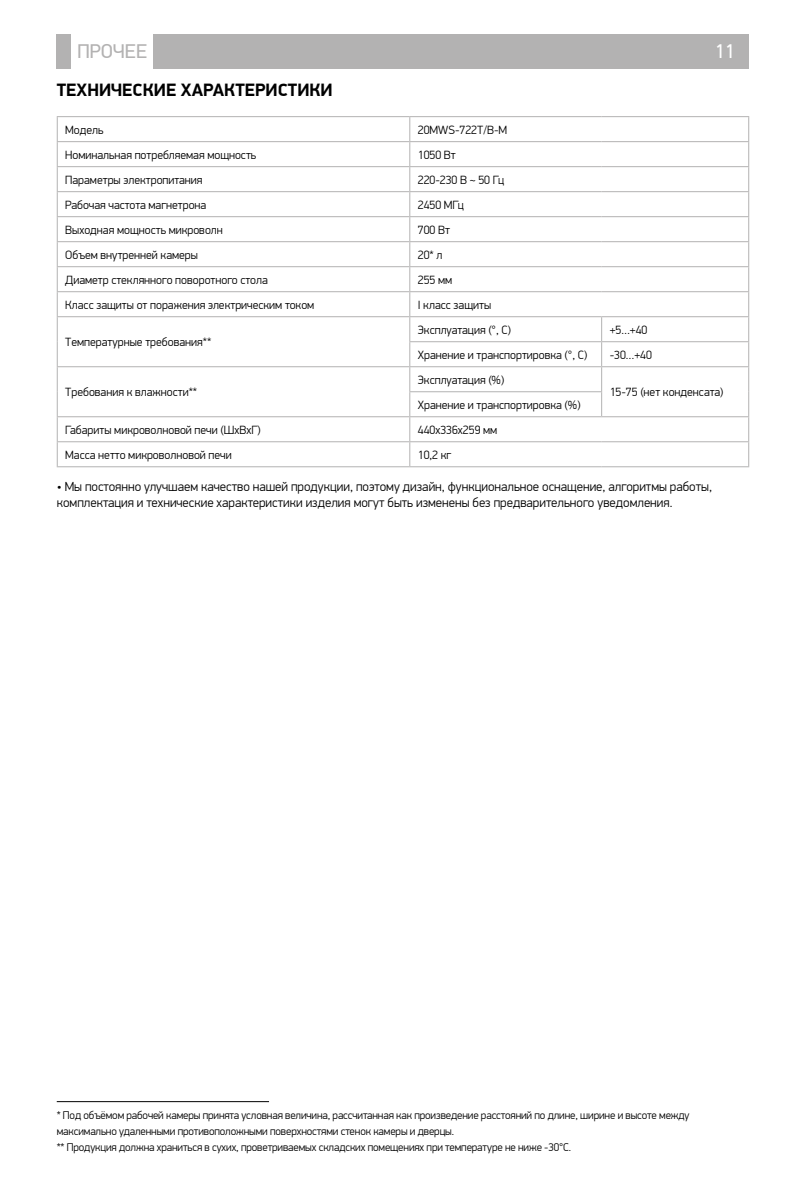
<style>
.page{position:relative;width:806px;height:1191px;background:#fff}
.page>*{position:absolute;margin:0;border:0;box-sizing:border-box;transform-origin:0 0}
.t1{font:20px "PF Din Display Pro";color:#b3b2b2}
.t2{font:20px "PF Din Display Pro";color:#fff}
.t3{font:700 18px "PF Din Display Pro";color:#000}
.t4{font:300 13.2px/16px "PF Din Display Pro";color:#000}
.t5{font:300 12px "PF Din Display Pro";color:#000}
.t6{font:300 11.2px/16px "PF Din Display Pro";letter-spacing:-.01em;color:#000}
</style>
<div class="page">
<div style="left:57px;top:34px;width:14px;height:34px;background:#b3b2b2"></div>
<div style="left:153px;top:34px;width:595px;height:34px;background:#b3b2b2"></div>
<hr style="left:57px;top:116px;width:352px;height:1px;background:#b3b2b2">
<hr style="left:409px;top:116px;width:192px;height:1px;background:#b3b2b2">
<hr style="left:601px;top:116px;width:147px;height:1px;background:#b3b2b2">
<hr style="left:57px;top:141px;width:352px;height:1px;background:#b3b2b2">
<hr style="left:409px;top:141px;width:192px;height:1px;background:#b3b2b2">
<hr style="left:601px;top:141px;width:147px;height:1px;background:#b3b2b2">
<hr style="left:57px;top:166px;width:352px;height:1px;background:#b3b2b2">
<hr style="left:409px;top:166px;width:192px;height:1px;background:#b3b2b2">
<hr style="left:601px;top:166px;width:147px;height:1px;background:#b3b2b2">
<hr style="left:57px;top:191px;width:352px;height:1px;background:#b3b2b2">
<hr style="left:409px;top:191px;width:192px;height:1px;background:#b3b2b2">
<hr style="left:601px;top:191px;width:147px;height:1px;background:#b3b2b2">
<hr style="left:57px;top:216px;width:352px;height:1px;background:#b3b2b2">
<hr style="left:409px;top:216px;width:192px;height:1px;background:#b3b2b2">
<hr style="left:601px;top:216px;width:147px;height:1px;background:#b3b2b2">
<hr style="left:57px;top:241px;width:352px;height:1px;background:#b3b2b2">
<hr style="left:409px;top:241px;width:192px;height:1px;background:#b3b2b2">
<hr style="left:601px;top:241px;width:147px;height:1px;background:#b3b2b2">
<hr style="left:57px;top:266px;width:352px;height:1px;background:#b3b2b2">
<hr style="left:409px;top:266px;width:192px;height:1px;background:#b3b2b2">
<hr style="left:601px;top:266px;width:147px;height:1px;background:#b3b2b2">
<hr style="left:57px;top:291px;width:352px;height:1px;background:#b3b2b2">
<hr style="left:409px;top:291px;width:192px;height:1px;background:#b3b2b2">
<hr style="left:601px;top:291px;width:147px;height:1px;background:#b3b2b2">
<svg style="left:747px;top:117px;width:1px;height:326px"></svg>
<hr style="left:57px;top:316px;width:352px;height:1px;background:#b3b2b2">
<hr style="left:57px;top:366px;width:352px;height:1px;background:#b3b2b2">
<hr style="left:57px;top:416px;width:352px;height:1px;background:#b3b2b2">
<hr style="left:409px;top:316px;width:192px;height:1px;background:#b3b2b2">
<hr style="left:601px;top:316px;width:147px;height:1px;background:#b3b2b2">
<hr style="left:409px;top:341px;width:192px;height:1px;background:#b3b2b2">
<hr style="left:601px;top:341px;width:147px;height:1px;background:#b3b2b2">
<hr style="left:409px;top:366px;width:192px;height:1px;background:#b3b2b2">
<hr style="left:601px;top:366px;width:147px;height:1px;background:#b3b2b2">
<hr style="left:409px;top:391px;width:192px;height:1px;background:#b3b2b2">
<hr style="left:409px;top:416px;width:192px;height:1px;background:#b3b2b2">
<hr style="left:601px;top:416px;width:147px;height:1px;background:#b3b2b2">
<hr style="left:57px;top:441px;width:352px;height:1px;background:#b3b2b2">
<svg style="left:57px;top:117px;width:1px;height:349px"></svg>
<hr style="left:57px;top:466px;width:352px;height:1px;background:#b3b2b2">
<hr style="left:409px;top:441px;width:192px;height:1px;background:#b3b2b2">
<svg style="left:409px;top:117px;width:1px;height:349px"></svg>
<hr style="left:601px;top:441px;width:147px;height:1px;background:#b3b2b2">
<hr style="left:409px;top:466px;width:192px;height:1px;background:#b3b2b2">
<hr style="left:601px;top:466px;width:147px;height:1px;background:#b3b2b2">
<hr style="left:57px;top:1101px;width:212px;height:1px;background:#000">
<h1 class="t1" style="left:77px;top:39px;width:71px">ПРОЧЕЕ</h1>
<h1 class="t2" style="left:714px;top:39px;width:21px">11</h1>
<h2 class="t3" style="left:57px;top:79px;width:277px">ТЕХНИЧЕСКИЕ ХАРАКТЕРИСТИКИ</h2>
<p class="t5" style="left:65px;top:123px;width:40px">Модель</p>
<p class="t5" style="left:417px;top:123px;width:91px">20MWS-722T/B-M</p>
<p class="t5" style="left:65px;top:148px;width:192px">Номинальная потребляемая мощность</p>
<p class="t5" style="left:417px;top:148px;width:40px">1050 Вт</p>
<p class="t5" style="left:65px;top:173px;width:139px">Параметры электропитания</p>
<p class="t5" style="left:417px;top:173px;width:88px">220-230 В ~ 50 Гц</p>
<p class="t5" style="left:65px;top:198px;width:142px">Рабочая частота магнетрона</p>
<p class="t5" style="left:417px;top:198px;width:48px">2450 МГц</p>
<p class="t5" style="left:65px;top:223px;width:159px">Выходная мощность микроволн</p>
<p class="t5" style="left:417px;top:223px;width:34px">700 Вт</p>
<p class="t5" style="left:65px;top:248px;width:134px">Объем внутренней камеры</p>
<p class="t5" style="left:417px;top:248px;width:26px">20* л</p>
<p class="t5" style="left:65px;top:273px;width:204px">Диаметр стеклянного поворотного стола</p>
<p class="t5" style="left:417px;top:273px;width:36px">255 мм</p>
<p class="t5" style="left:65px;top:298px;width:250px">Класс защиты от поражения электрическим током</p>
<p class="t5" style="left:417px;top:298px;width:75px">I класс защиты</p>
<p class="t5" style="left:65px;top:335px;width:147px">Температурные требования**</p>
<p class="t5" style="left:417px;top:323px;width:95px">Эксплуатация (°, С)</p>
<p class="t5" style="left:609px;top:323px;width:39px">+5…+40</p>
<p class="t5" style="left:417px;top:348px;width:171px">Хранение и транспортировка (°, С)</p>
<p class="t5" style="left:609px;top:348px;width:44px">-30…+40</p>
<p class="t5" style="left:65px;top:385px;width:133px">Требования к влажности**</p>
<p class="t5" style="left:417px;top:373px;width:88px">Эксплуатация (%)</p>
<p class="t5" style="left:417px;top:398px;width:164px">Хранение и транспортировка (%)</p>
<p class="t5" style="left:609px;top:385px;width:115px">15-75 (нет конденсата)</p>
<p class="t5" style="left:65px;top:423px;width:197px">Габариты микроволновой печи (ШхВхГ)</p>
<p class="t5" style="left:417px;top:423px;width:81px">440x336x259 мм</p>
<p class="t5" style="left:65px;top:448px;width:168px">Масса нетто микроволновой печи</p>
<p class="t5" style="left:417px;top:448px;width:35px">10,2 кг</p>
<p class="t4" style="left:57px;top:479px;width:656px">• Мы постоянно улучшаем качество нашей продукции, поэтому дизайн, функциональное оснащение, алгоритмы работы, комплектация и технические характеристики изделия могут быть изменены без предварительного уведомления.</p>
<p class="t6" style="left:57px;top:1107px;width:634px">* Под объёмом рабочей камеры принята условная величина, рассчитанная как произведение расстояний по длине, ширине и высоте между максимально удаленными противоположными поверхностями стенок камеры и дверцы.<br>** Продукция должна храниться в сухих, проветриваемых складских помещениях при температуре не ниже -30°С.</p>
</div>
